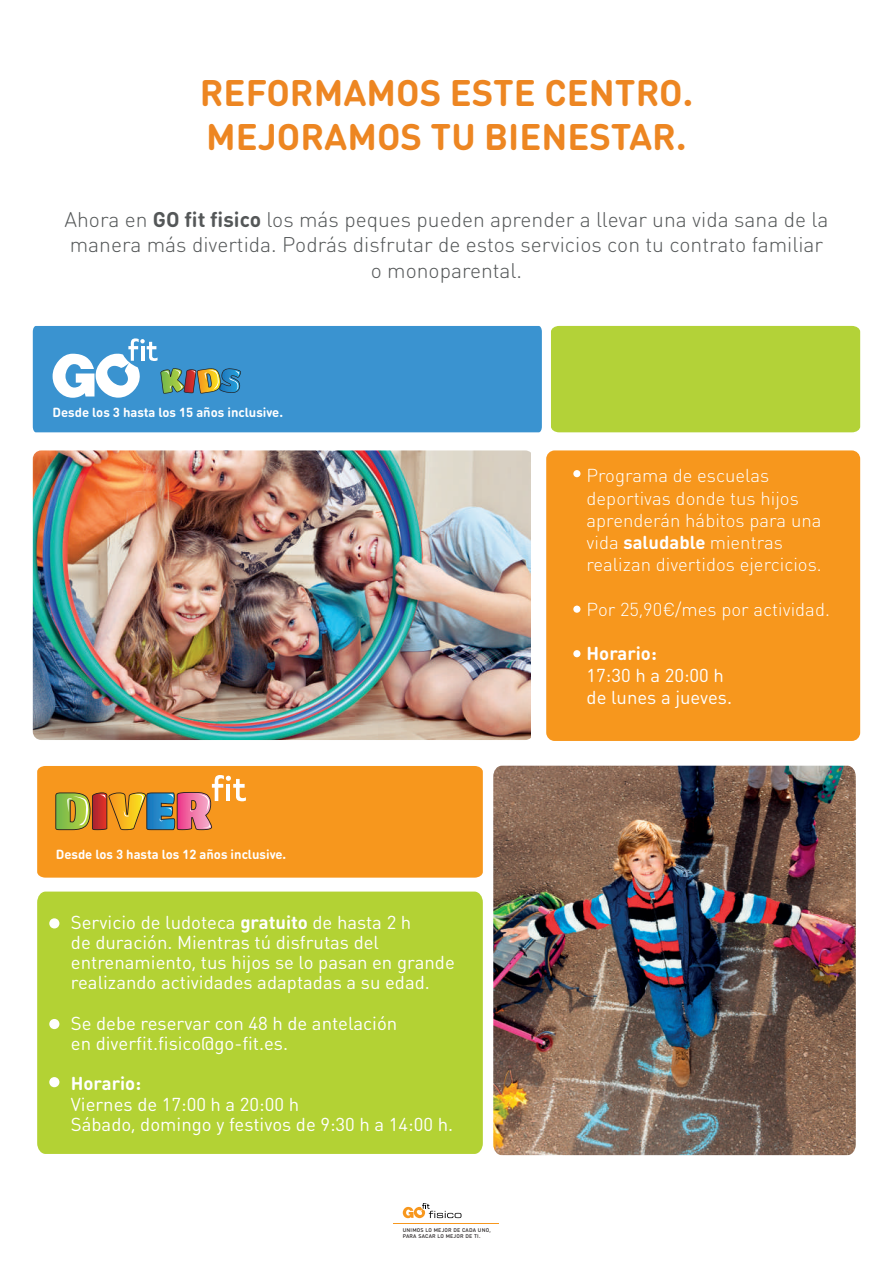
<style>
.page{position:relative;width:893px;height:1263px;background:#fff}
.page>*{position:absolute;margin:0;border:0;box-sizing:border-box;transform-origin:0 0}
.t1{font:700 36.45px/43.8px "DIN Round Pro";color:#ed8622}
.t2{font:300 21px/25.2px "DIN Round Pro";color:#545758;text-align:center}
.t3{font:18.45px/20.2px "DIN Round Pro";color:#fff}
.t4{font:300 18.45px/22.2px "DIN Round Pro";color:#fff}
.t5{font:700 18.45px "DIN Round Pro";color:#fff}
.t6{font:700 13.05px "DIN Round Pro";color:#fff}
.t7{font:500 5.4px/6.4px "DIN Round Pro";letter-spacing:.04em;color:#231f20}
.s1{font-weight:700}
</style>
<div class="page">
<div style="left:37px;top:891px;width:446px;height:263px;background:#b3d234"></div>
<div style="left:37px;top:766px;width:446px;height:112px;background:#f7971d"></div>
<svg style="left:55px;top:775px;width:191px;height:55px;background:#cd9146"></svg>
<img style="left:493px;top:766px;width:363px;height:389px">
<div style="left:49px;top:918px;width:10px;height:10px;background:#fff;border-radius:50%"></div>
<div style="left:49px;top:1019px;width:10px;height:10px;background:#fff;border-radius:50%"></div>
<div style="left:49px;top:1077px;width:10px;height:10px;background:#fff;border-radius:50%"></div>
<div style="left:551px;top:326px;width:309px;height:106px;background:#b3d238"></div>
<div style="left:33px;top:326px;width:509px;height:106px;background:#3a93d0"></div>
<img style="left:33px;top:450px;width:498px;height:290px">
<svg style="left:53px;top:338px;width:188px;height:60px"></svg>
<div style="left:546px;top:450px;width:314px;height:291px;background:#f7971d;border-radius:8px"></div>
<div style="left:573px;top:470px;width:7px;height:7px;background:#fff;border-radius:50%"></div>
<div style="left:573px;top:606px;width:7px;height:7px;background:#fff;border-radius:50%"></div>
<div style="left:573px;top:650px;width:7px;height:7px;background:#fff;border-radius:50%"></div>
<svg style="left:403px;top:1203px;width:58px;height:15px"></svg>
<hr style="left:394px;top:1223px;width:105px;height:1px;background:#f7971d">
<h1 class="t1" style="left:200px;top:70px;width:495px">REFORMAMOS ESTE CENTRO.<br>MEJORAMOS TU BIENESTAR.</h1>
<p class="t2" style="left:65px;top:206px;width:765px">Ahora en <span class="s1">GO fit fisico</span> los más peques pueden aprender a llevar una vida sana de la manera más divertida. Podrás disfrutar de estos servicios con tu contrato familiar o monoparental.</p>
<p class="t6" style="left:53px;top:403px;width:232px">Desde los 3 hasta los 15 años inclusive.</p>
<p class="t6" style="left:56px;top:845px;width:232px">Desde los 3 hasta los 12 años inclusive.</p>
<p class="t3" style="left:71px;top:911px;width:385px">Servicio de ludoteca <span class="s1">gratuito</span> de hasta 2 h<br>de duración. Mientras tú disfrutas del entrenamiento, tus hijos se lo pasan en grande realizando actividades adaptadas a su edad.</p>
<p class="t3" style="left:71px;top:1012px;width:328px">Se debe reservar con 48 h de antelación en diverfit.fisico@go-fit.es.</p>
<p class="t5" style="left:71px;top:1071px;width:72px">Horario:</p>
<p class="t3" style="left:71px;top:1093px;width:384px">Viernes de 17:00 h a 20:00 h<br>Sábado, domingo y festivos de 9:30 h a 14:00 h.</p>
<p class="t7" style="left:403px;top:1226px;width:90px">UNIMOS LO MEJOR DE CADA UNO,<br>PARA SACAR LO MEJOR DE TI.</p>
<p class="t4" style="left:587px;top:464px;width:237px">Programa de escuelas deportivas donde tus hijos aprenderán hábitos para una vida <span class="s1">saludable</span> mientras realizan divertidos ejercicios.</p>
<p class="t4" style="left:587px;top:597px;width:245px">Por 25,90€/mes por actividad.</p>
<p class="t5" style="left:587px;top:640px;width:72px">Horario:</p>
<p class="t3" style="left:587px;top:664px;width:147px;line-height:22.2px">17:30 h a 20:00 h de lunes a jueves.</p>
</div>
